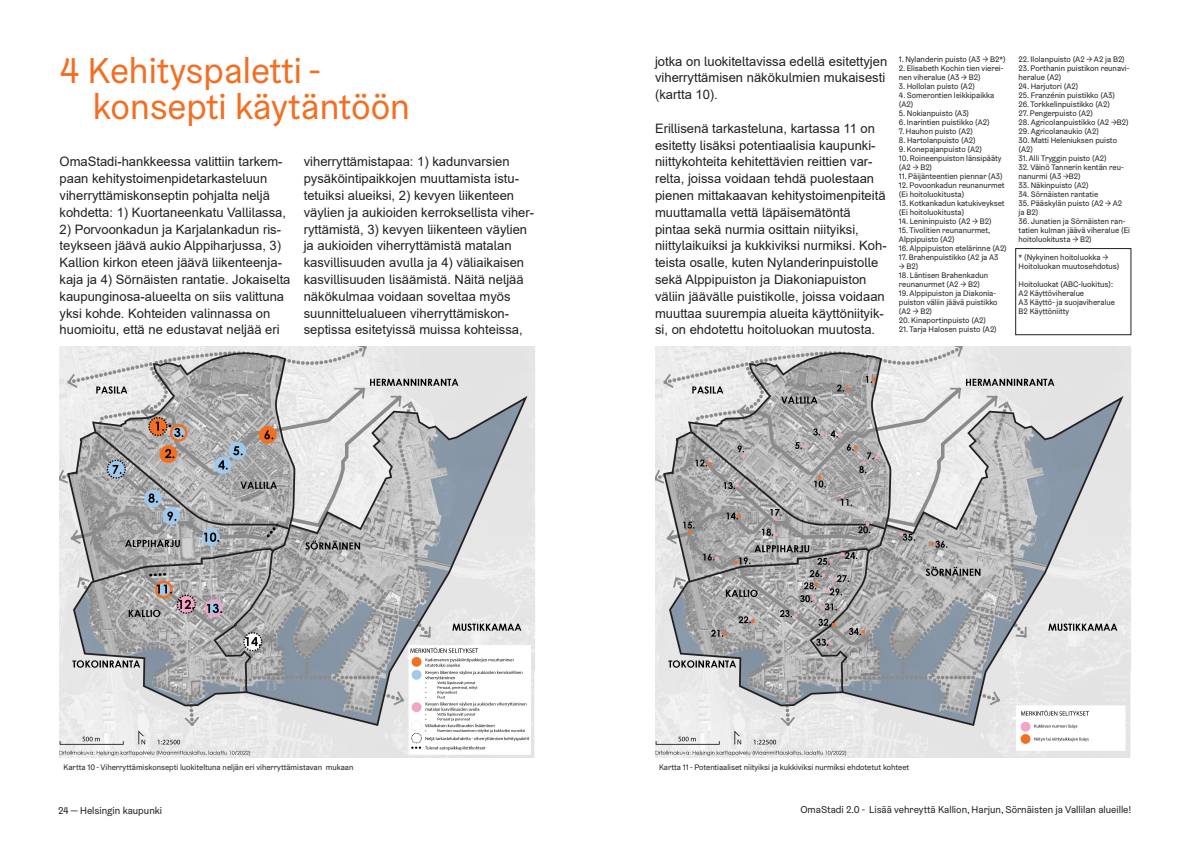
<style>
.page{position:relative;width:1191px;height:842px;background:#fff}
.page>*{position:absolute;margin:0;border:0;box-sizing:border-box;transform-origin:0 0}
.Otsikko_36pt{font:36px "Helsinki Grotesk";color:#f36e21}
.Leipis_14_pt{font:13px/16.8px "Arial";color:#231f20}
.t1{font:10px "Helsinki Grotesk";color:#231f20}
.Luettelo{font:8px/9px "Helsinki Grotesk";color:#231f20}
.Kuvateksti{font:8px "Helsinki Grotesk";color:#231f20}
</style>
<div class="page">
<img style="left:60px;top:346px;width:475px;height:412px">
<img style="left:655px;top:346px;width:476px;height:412px">
<div style="left:1015px;top:248px;width:116px;height:87px;border:1px solid #231f20"></div>
<p class="Otsikko_36pt" style="left:60px;top:48px;width:262px">4 Kehityspaletti -</p>
<p class="Otsikko_36pt" style="left:93px;top:84px;width:319px">konsepti käytäntöön</p>
<p class="Leipis_14_pt" style="left:60px;top:153px;width:228px">OmaStadi-hankkeessa valittiin tarkem&shy;paan kehitystoimenpidetarkasteluun viherryttämiskonseptin pohjalta neljä kohdetta: 1) Kuortaneenkatu Vallilassa,</p>
<p class="Leipis_14_pt" style="left:60px;top:221px;width:232px">2) Porvoonkadun ja Karjalankadun ris&shy;teykseen jäävä aukio Alppiharjussa, 3)<br>Kallion kirkon eteen jäävä liikenteenja&shy;kaja ja 4) Sörnäisten rantatie. Jokaiselta kaupunginosa-alueelta on siis valittuna yksi kohde. Kohteiden valinnassa on huomioitu, että ne edustavat neljää eri</p>
<p class="Leipis_14_pt" style="left:304px;top:153px;width:232px">viherryttämistapaa: 1) kadunvarsien pysäköintipaikkojen muuttamista istu&shy;tetuiksi alueiksi, 2) kevyen liikenteen väylien ja aukioiden kerroksellista viher&shy;ryttämistä, 3) kevyen liikenteen väylien ja aukioiden viherryttämistä matalan kasvillisuuden avulla ja 4) väliaikaisen kasvillisuuden lisäämistä. Näitä neljää näkökulmaa voidaan soveltaa myös suunnittelualueen viherryttämiskon&shy;septissa esitetyissä muissa kohteissa,</p>
<p class="Leipis_14_pt" style="left:655px;top:53px;width:234px">jotka on luokiteltavissa edellä esitettyjen viherryttämisen näkökulmien mukaisesti (kartta 10).</p>
<p class="Leipis_14_pt" style="left:655px;top:120px;width:233px">Erillisenä tarkasteluna, kartassa 11 on esitetty lisäksi potentiaalisia kaupunki&shy;niittykohteita kehitettävien reittien var&shy;relta, joissa voidaan tehdä puolestaan pienen mittakaavan kehitystoimenpiteitä muuttamalla vettä läpäisemätöntä pintaa sekä nurmia osittain niityiksi, niittylaikuiksi ja kukkiviksi nurmiksi. Koh&shy;teista osalle, kuten Nylanderinpuistolle sekä Alppipuiston ja Diakoniapuiston väliin jäävälle puistikolle, joissa voidaan muuttaa suurempia alueita käyttöniityik&shy;si, on ehdotettu hoitoluokan muutosta.</p>
<p class="Luettelo" style="left:899px;top:55px;width:108px">1. Nylanderin puisto (A3 → B2*)</p>
<p class="Luettelo" style="left:899px;top:64px;width:106px">2. Elisabeth Kochin tien vierei&shy;nen viheralue (A3 → B2)</p>
<p class="Luettelo" style="left:899px;top:82px;width:77px">3. Hollolan puisto (A2)</p>
<p class="Luettelo" style="left:899px;top:91px;width:97px">4. Somerontien leikkipaikka (A2)</p>
<p class="Luettelo" style="left:899px;top:109px;width:72px">5. Nokianpuisto (A3)</p>
<p class="Luettelo" style="left:899px;top:118px;width:92px">6. Inarintien puistikko (A2)</p>
<p class="Luettelo" style="left:899px;top:127px;width:76px">7. Hauhon puisto (A2)</p>
<p class="Luettelo" style="left:899px;top:136px;width:78px">8. Hartolanpuisto (A2)</p>
<p class="Luettelo" style="left:899px;top:145px;width:85px">9. Konepajanpuisto (A2)</p>
<p class="Luettelo" style="left:899px;top:154px;width:104px">10. Roineenpuiston länsipääty (A2 → B2)</p>
<p class="Luettelo" style="left:899px;top:172px;width:105px">11. Päijänteentien piennar (A3)</p>
<p class="Luettelo" style="left:899px;top:181px;width:107px">12. Povoonkadun reunanurmet (Ei hoitoluokitusta)</p>
<p class="Luettelo" style="left:899px;top:199px;width:107px">13. Kotkankadun katukiveykset (Ei hoitoluokitusta)</p>
<p class="Luettelo" style="left:899px;top:217px;width:94px">14. Lenininpuisto (A2 → B2)</p>
<p class="Luettelo" style="left:899px;top:226px;width:93px">15. Tivolitien reunanurmet,<br>Alppipuisto (A2)</p>
<p class="Luettelo" style="left:899px;top:244px;width:109px">16. Alppipuiston etelärinne (A2)</p>
<p class="Luettelo" style="left:899px;top:253px;width:101px">17. Brahenpuistikko (A2 ja A3</p>
<p class="Luettelo" style="left:899px;top:262px;width:21px">→ B2)</p>
<p class="Luettelo" style="left:899px;top:271px;width:91px">18. Läntisen Brahenkadun reunanurmet (A2 → B2)</p>
<p class="Luettelo" style="left:899px;top:289px;width:100px">19. Alppipuiston ja Diakonia&shy;puiston väliin jäävä puistikko (A2 → B2)</p>
<p class="Luettelo" style="left:899px;top:316px;width:89px">20. Kinaportinpuisto (A2)</p>
<p class="Luettelo" style="left:899px;top:325px;width:99px">21. Tarja Halosen puisto (A2)</p>
<p class="Luettelo" style="left:1018px;top:55px;width:108px">22. Ilolanpuisto (A2 → A2 ja B2)</p>
<p class="Luettelo" style="left:1018px;top:64px;width:112px">23. Porthanin puistikon reunavi&shy;heralue (A2)</p>
<p class="Luettelo" style="left:1018px;top:82px;width:61px">24. Harjutori (A2)</p>
<p class="Luettelo" style="left:1018px;top:91px;width:98px">25. Franzénin puistikko (A3)</p>
<p class="Luettelo" style="left:1018px;top:100px;width:93px">26. Torkkelinpuistikko (A2)</p>
<p class="Luettelo" style="left:1018px;top:109px;width:76px">27. Pengerpuisto (A2)</p>
<p class="Luettelo" style="left:1018px;top:118px;width:112px">28. Agricolanpuistikko (A2 →B2)</p>
<p class="Luettelo" style="left:1018px;top:127px;width:82px">29. Agricolanaukio (A2)</p>
<p class="Luettelo" style="left:1018px;top:136px;width:100px">30. Matti Heleniuksen puisto (A2)</p>
<p class="Luettelo" style="left:1018px;top:154px;width:90px">31. Alli Tryggin puisto (A2)</p>
<p class="Luettelo" style="left:1018px;top:163px;width:107px">32. Väinö Tannerin kentän reu&shy;nanurmi (A3 →B2)</p>
<p class="Luettelo" style="left:1018px;top:181px;width:72px">33. Näkinpuisto (A2)</p>
<p class="Luettelo" style="left:1018px;top:190px;width:81px">34. Sörnäisten rantatie</p>
<p class="Luettelo" style="left:1018px;top:199px;width:105px">35. Pääskylän puisto (A2 → A2 ja B2)</p>
<p class="Luettelo" style="left:1018px;top:217px;width:113px">36. Junatien ja Sörnäisten ran&shy;tatien kulman jäävä viheralue (Ei hoitoluokitusta → B2)</p>
<p class="Luettelo" style="left:1018px;top:253px;width:91px">* (Nykyinen hoitoluokka →</p>
<p class="Luettelo" style="left:1018px;top:262px;width:102px">Hoitoluokan muutosehdotus)</p>
<p class="Luettelo" style="left:1018px;top:280px;width:96px">Hoitoluokat (ABC-luokitus):</p>
<p class="Luettelo" style="left:1018px;top:289px;width:67px">A2 Käyttöviheralue</p>
<p class="Luettelo" style="left:1018px;top:298px;width:98px">A3 Käyttö- ja suojaviheralue</p>
<p class="Luettelo" style="left:1018px;top:307px;width:52px">B2 Käyttöniitty</p>
<p class="Kuvateksti" style="left:63px;top:762px;width:291px">Kartta 10 - Viherryttämiskonsepti luokiteltuna neljän eri viherryttämistavan mukaan</p>
<p class="Kuvateksti" style="left:659px;top:762px;width:252px">Kartta 11 - Potentiaaliset niityiksi ja kukkiviksi nurmiksi ehdotetut kohteet</p>
<p class="t1" style="left:58px;top:804px;width:105px">24 — Helsingin kaupunki</p>
<p class="t1" style="left:800px;top:803px;width:332px">OmaStadi 2.0 - Lisää vehreyttä Kallion, Harjun, Sörnäisten ja Vallilan alueille!</p>
</div>
